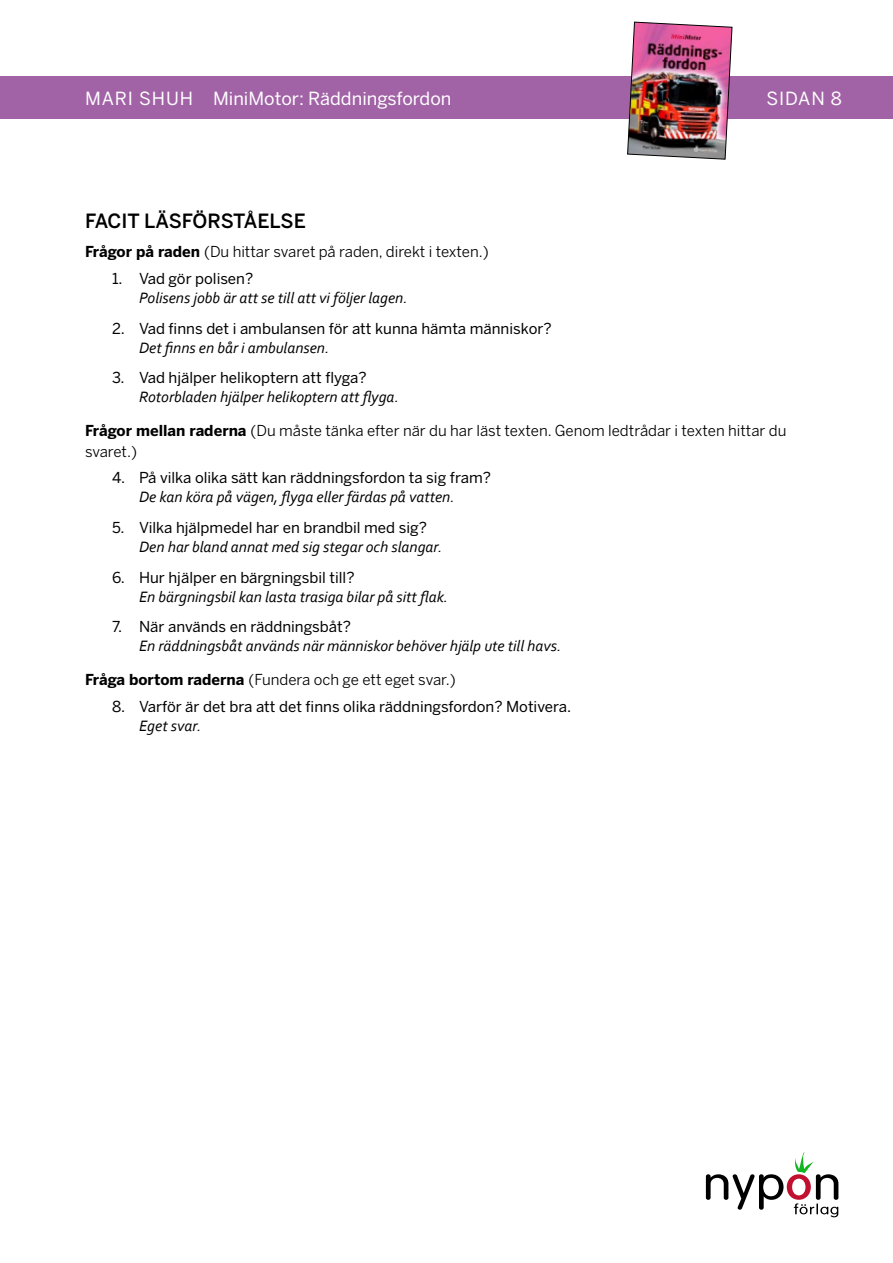
<style>
.page{position:relative;width:893px;height:1263px;background:#fff}
.page>*{position:absolute;margin:0;border:0;box-sizing:border-box;transform-origin:0 0}
.t1{font:500 19.5px "Benton Sans";letter-spacing:-.005em;color:#000}
.t2{font:18px "Benton Sans";color:#fff}
.t3{font:italic 15.75px "Corbel";color:#000}
.t4{font:15px "Benton Sans";color:#000}
.t5{font:15px/21px "Benton Sans";color:#000}
.s1{font-weight:700}
</style>
<div class="page">
<svg style="left:706px;top:1152px;width:132px;height:65px"></svg>
<div style="left:0;top:77px;width:893px;height:42px;background:#a163a6"></div>
<img style="left:627px;top:21px;width:106px;height:139px">
<p class="t2" style="left:85px;top:87px;width:368px">MARI SHUH MiniMotor: Räddningsfordon</p>
<p class="t2" style="left:766px;top:87px;width:77px">SIDAN 8</p>
<h1 class="t1" style="left:85px;top:209px;width:222px">FACIT LÄSFÖRSTÅELSE</h1>
<p class="t5" style="left:85px;top:242px;width:405px"><span class="s1">Frågor på raden</span> (Du hittar svaret på raden, direkt i texten.)</p>
<p class="t4" style="left:112px;top:269px;width:143px">1. Vad gör polisen?</p>
<p class="t3" style="left:139px;top:288px;width:270px">Polisens jobb är att se till att vi följer lagen.</p>
<p class="t4" style="left:112px;top:319px;width:441px">2. Vad finns det i ambulansen för att kunna hämta människor?</p>
<p class="t3" style="left:139px;top:338px;width:192px">Det finns en bår i ambulansen.</p>
<p class="t4" style="left:112px;top:369px;width:256px">3. Vad hjälper helikoptern att flyga?</p>
<p class="t3" style="left:139px;top:387px;width:261px">Rotorbladen hjälper helikoptern att flyga.</p>
<p class="t5" style="left:85px;top:420px;width:703px"><span class="s1">Frågor mellan raderna</span> (Du måste tänka efter när du har läst texten. Genom ledtrådar i texten hittar du svaret.)</p>
<p class="t4" style="left:112px;top:469px;width:380px">4. På vilka olika sätt kan räddningsfordon ta sig fram?</p>
<p class="t3" style="left:139px;top:487px;width:317px">De kan köra på vägen, flyga eller färdas på vatten.</p>
<p class="t4" style="left:112px;top:519px;width:316px">5. Vilka hjälpmedel har en brandbil med sig?</p>
<p class="t3" style="left:139px;top:537px;width:305px">Den har bland annat med sig stegar och slangar.</p>
<p class="t4" style="left:112px;top:568px;width:244px">6. Hur hjälper en bärgningsbil till?</p>
<p class="t3" style="left:139px;top:587px;width:310px">En bärgningsbil kan lasta trasiga bilar på sitt flak.</p>
<p class="t4" style="left:112px;top:618px;width:240px">7. När används en räddningsbåt?</p>
<p class="t3" style="left:139px;top:636px;width:424px">En räddningsbåt används när människor behöver hjälp ute till havs.</p>
<p class="t5" style="left:85px;top:669px;width:372px"><span class="s1">Fråga bortom raderna</span> (Fundera och ge ett eget svar.)</p>
<p class="t4" style="left:112px;top:697px;width:461px">8. Varför är det bra att det finns olika räddningsfordon? Motivera.</p>
<p class="t3" style="left:139px;top:715px;width:64px">Eget svar.</p>
</div>
